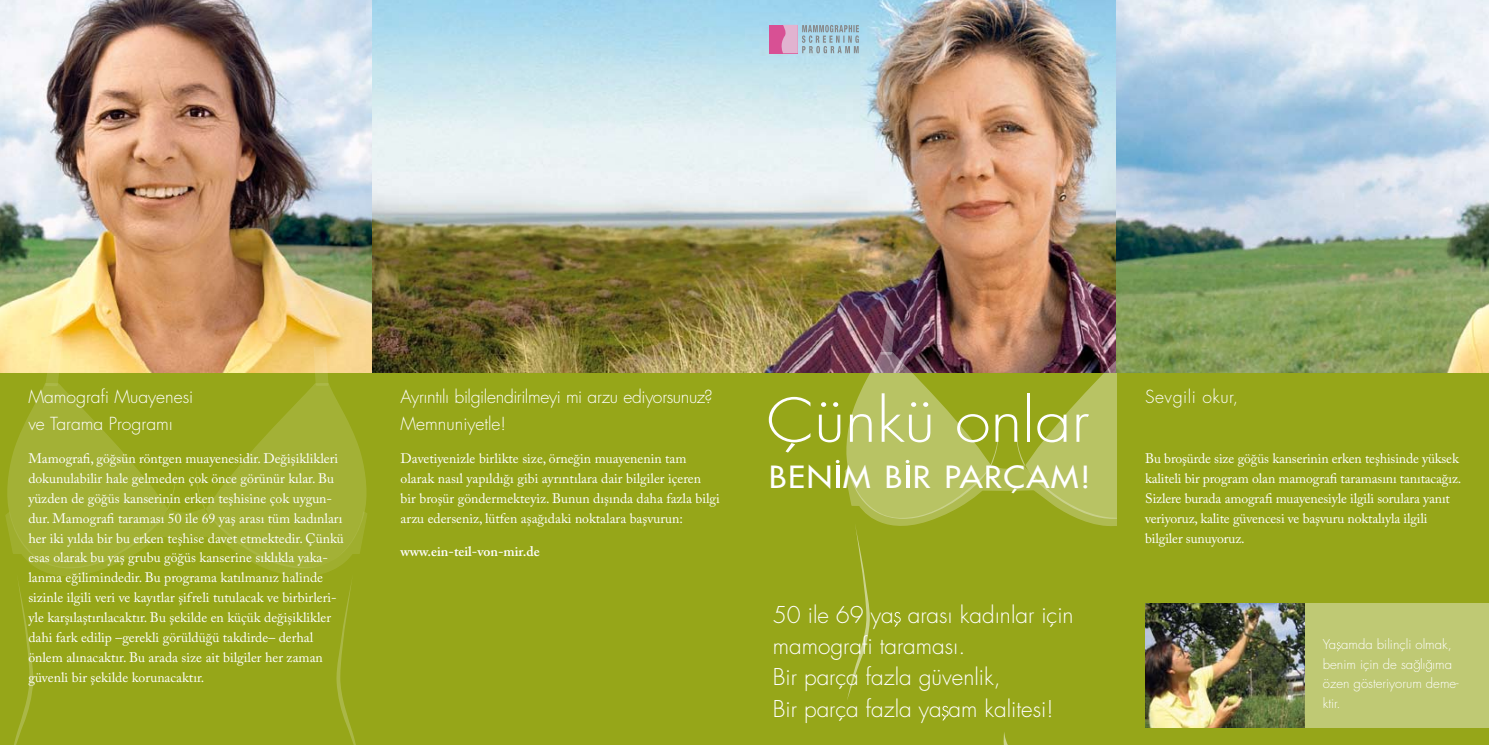
<style>
.page{position:relative;width:1489px;height:745px;background:#fff}
.page>*{position:absolute;margin:0;border:0;box-sizing:border-box;transform-origin:0 0}
.t1{font:300 58.75px "Futura";color:#fff;scale:1.1 1}
.t2{font:29.75px "Futura";letter-spacing:.045em;color:#fff;scale:1.1 1}
.t3{font:300 22.5px/31.2px "Futura";color:#fff}
.t4{font:300 17.5px/26.5px "Futura";letter-spacing:-.02em;color:#fff}
.t5{font:300 17.5px/26.5px "Futura";color:#fff}
.t6{font:300 17.5px "Futura";letter-spacing:.03em;color:#fff}
.t7{font:13.75px/19.9px "Adobe Caslon Pro";color:#fff}
.t8{font:600 13.75px "Adobe Caslon Pro";color:#fff}
.t9{font:300 13.12px/19.9px "Futura";color:#fff}
</style>
<div class="page">
<div style="left:0;top:0;width:1488px;height:744px;background:#96a619"></div>
<svg style="left:1003px;top:732px;width:5px;height:12px"></svg>
<img style="left:0;top:0;width:1488px;height:372px">
<svg style="left:5px;top:336px;width:363px;height:408px"></svg>
<div style="left:1302px;top:602px;width:186px;height:124px;background:#bfc974"></div>
<svg style="left:835px;top:310px;width:336px;height:410px"></svg>
<img style="left:1144px;top:602px;width:160px;height:124px">
<svg style="left:1336px;top:642px;width:4px;height:9px"></svg>
<svg style="left:1413px;top:660px;width:6px;height:11px"></svg>
<svg style="left:1425px;top:660px;width:6px;height:11px"></svg>
<div style="left:769px;top:25px;width:28px;height:28px;background:#d85094"></div>
<svg style="left:781px;top:25px;width:77px;height:28px;background:#afbacc"></svg>
<p class="t5" style="left:28px;top:383px;width:166px">Mamografi Muayenesi ve Tarama Programı</p>
<p class="t7" style="left:28px;top:448px;width:317px">Mamografi, göğsün röntgen muayenesidir. Değişiklikleri dokunulabilir hale gelmeden çok önce görünür kılar. Bu yüzden de göğüs kanserinin erken teşhisine çok uygun&shy;dur. Mamografi taraması 50 ile 69 yaş arası tüm kadınları her iki yılda bir bu erken teşhise davet etmektedir. Çünkü esas olarak bu yaş grubu göğüs kanserine sıklıkla yaka&shy;lanma eğilimindedir. Bu programa katılmanız halinde sizinle ilgili veri ve kayıtlar şifreli tutulacak ve birbirleri&shy;yle karşılaştırılacaktır. Bu şekilde en küçük değişiklikler dahi fark edilip –gerekli görüldüğü takdirde– derhal önlem alınacaktır. Bu arada size ait bilgiler her zaman güvenli bir şekilde korunacaktır.</p>
<p class="t4" style="left:400px;top:383px;width:314px">Ayrıntılı bilgilendirilmeyi mi arzu ediyorsunuz?<br>Memnuniyetle!</p>
<p class="t7" style="left:400px;top:448px;width:321px">Davetiyenizle birlikte size, örneğin muayenenin tam olarak nasıl yapıldığı gibi ayrıntılara dair bilgiler içeren bir broşür göndermekteyiz. Bunun dışında daha fazla bilgi arzu ederseniz, lütfen aşağıdaki noktalara başvurun:</p>
<p class="t8" style="left:400px;top:542px;width:140px">www.ein-teil-von-mir.de</p>
<h1 class="t1" style="left:766px;top:382px;width:295px">Çünkü onlar</h1>
<h2 class="t2" style="left:769px;top:457px;width:294px">BEN M B R PARÇAM!</h2>
<h3 class="t3" style="left:772px;top:598px;width:302px">50 ile 69 ya arası kadınlar için mamografi taraması.<br>Bir parça fazla güvenlik,<br>Bir parça fazla ya am kalitesi!</h3>
<p class="t6" style="left:1144px;top:385px;width:95px">Sevgili okur,</p>
<p class="t7" style="left:1144px;top:448px;width:318px">Bu broşürde size göğüs kanserinin erken teşhisinde yüksek kaliteli bir program olan mamografi taramasını tanıtacağız.<br>Sizlere burada amografi muayenesiyle ilgili sorulara yanıt veriyoruz, kalite güvencesi ve başvuru noktalıyla ilgili bilgiler sunuyoruz.</p>
<p class="t9" style="left:1322px;top:633px;width:137px">Ya amda bilinçli olmak, benim için de sa lı ıma özen gösteriyorum deme&shy;ktir.</p>
</div>
